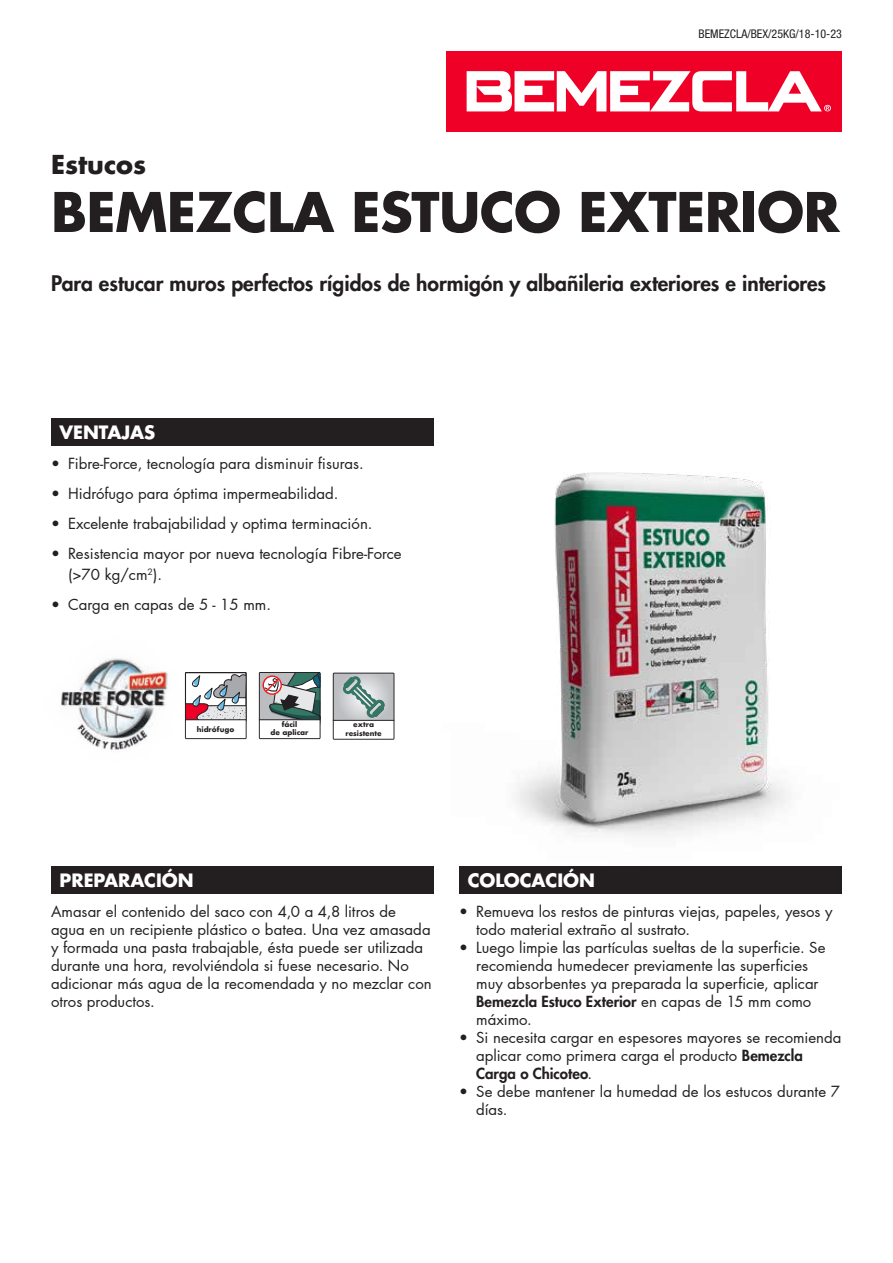
<style>
.page{position:relative;width:893px;height:1263px;background:#fff}
.page>*{position:absolute;margin:0;border:0;box-sizing:border-box;transform-origin:0 0}
.t1{font:700 53.1px "Futura LT Pro";letter-spacing:-.01em;color:#231f20}
.t2{font:700 25.5px "Futura LT Pro";color:#231f20}
.t3{font:800 21px "Futura LT Pro";color:#231f20}
.t4{font:700 18px "Futura LT Pro";color:#fff}
.t5{font:15px/18px "Futura LT Pro";color:#231f20}
.t6{font:condensed 12px "Helvetica Neue LT Std";color:#231f20}
.t7{font:700 7.05px/8.6px "Futura";color:#231f20;text-align:center}
.s1{font-weight:800}
</style>
<div class="page">
<div style="left:51px;top:419px;width:383px;height:27px;background:#231f20"></div>
<div style="left:51px;top:867px;width:383px;height:27px;background:#231f20"></div>
<div style="left:446px;top:51px;width:396px;height:81px;background:#ef0027"></div>
<svg style="left:467px;top:71px;width:364px;height:40px"></svg>
<div style="left:459px;top:867px;width:383px;height:27px;background:#231f20"></div>
<img style="left:459px;top:472px;width:383px;height:395px">
<img style="left:61px;top:657px;width:107px;height:93px">
<svg style="left:185px;top:672px;width:62px;height:67px"></svg>
<svg style="left:259px;top:672px;width:62px;height:67px"></svg>
<svg style="left:333px;top:673px;width:61px;height:67px"></svg>
<h2 class="t2" style="left:51px;top:145px;width:97px">Estucos</h2>
<p class="t6" style="left:698px;top:27px;width:145px">BEMEZCLA/BEX/25KG/18-10-23</p>
<h1 class="t1" style="left:51px;top:171px;width:790px">BEMEZCLA ESTUCO EXTERIOR</h1>
<h3 class="t3" style="left:51px;top:267px;width:777px">Para estucar muros perfectos rígidos de hormigón y albañileria exteriores e interiores</h3>
<p class="t4" style="left:60px;top:418px;width:97px">VENTAJAS</p>
<p class="t5" style="left:51px;top:454px;width:314px">• Fibre-Force, tecnología para disminuir fisuras.</p>
<p class="t5" style="left:51px;top:484px;width:289px">• Hidrófugo para óptima impermeabilidad.</p>
<p class="t5" style="left:51px;top:514px;width:323px">• Excelente trabajabilidad y optima terminación.</p>
<p class="t5" style="left:68px;top:542px;width:335px;line-height:21px;text-indent:-17px">• Resistencia mayor por nueva tecnología Fibre-Force (&gt;70 kg/cm<sup>2</sup>).</p>
<p class="t5" style="left:51px;top:595px;width:221px">• Carga en capas de 5 - 15 mm.</p>
<p class="t7" style="left:197px;top:725px;width:39px">hidrófugo</p>
<p class="t7" style="left:270px;top:720px;width:40px">fácil<br>de aplicar</p>
<p class="t7" style="left:345px;top:720px;width:38px">extra resistente</p>
<p class="t4" style="left:60px;top:866px;width:136px">PREPARACIÓN</p>
<p class="t5" style="left:51px;top:902px;width:382px">Amasar el contenido del saco con 4,0 a 4,8 litros de agua en un recipiente plástico o batea. Una vez amasada y formada una pasta trabajable, ésta puede ser utilizada durante una hora, revolviéndola si fuese necesario. No adicionar más agua de la recomendada y no mezclar con otros productos.</p>
<p class="t4" style="left:468px;top:866px;width:129px">COLOCACIÓN</p>
<p class="t5" style="left:476px;top:902px;width:358px;text-indent:-17px">• Remueva los restos de pinturas viejas, papeles, yesos y todo material extraño al sustrato.</p>
<p class="t5" style="left:476px;top:938px;width:351px;text-indent:-17px">• Luego limpie las partículas sueltas de la superficie. Se recomienda humedecer previamente las superficies muy absorbentes ya preparada la superficie, aplicar <span class="s1">Bemezcla Estuco Exterior</span> en capas de 15 mm como máximo.</p>
<p class="t5" style="left:476px;top:1028px;width:367px;text-indent:-17px">• Si necesita cargar en espesores mayores se recomienda aplicar como primera carga el producto <span class="s1">Bemezcla<br>Carga o Chicoteo</span>.</p>
<p class="t5" style="left:476px;top:1082px;width:365px;text-indent:-17px">• Se debe mantener la humedad de los estucos durante 7 días.</p>
</div>
